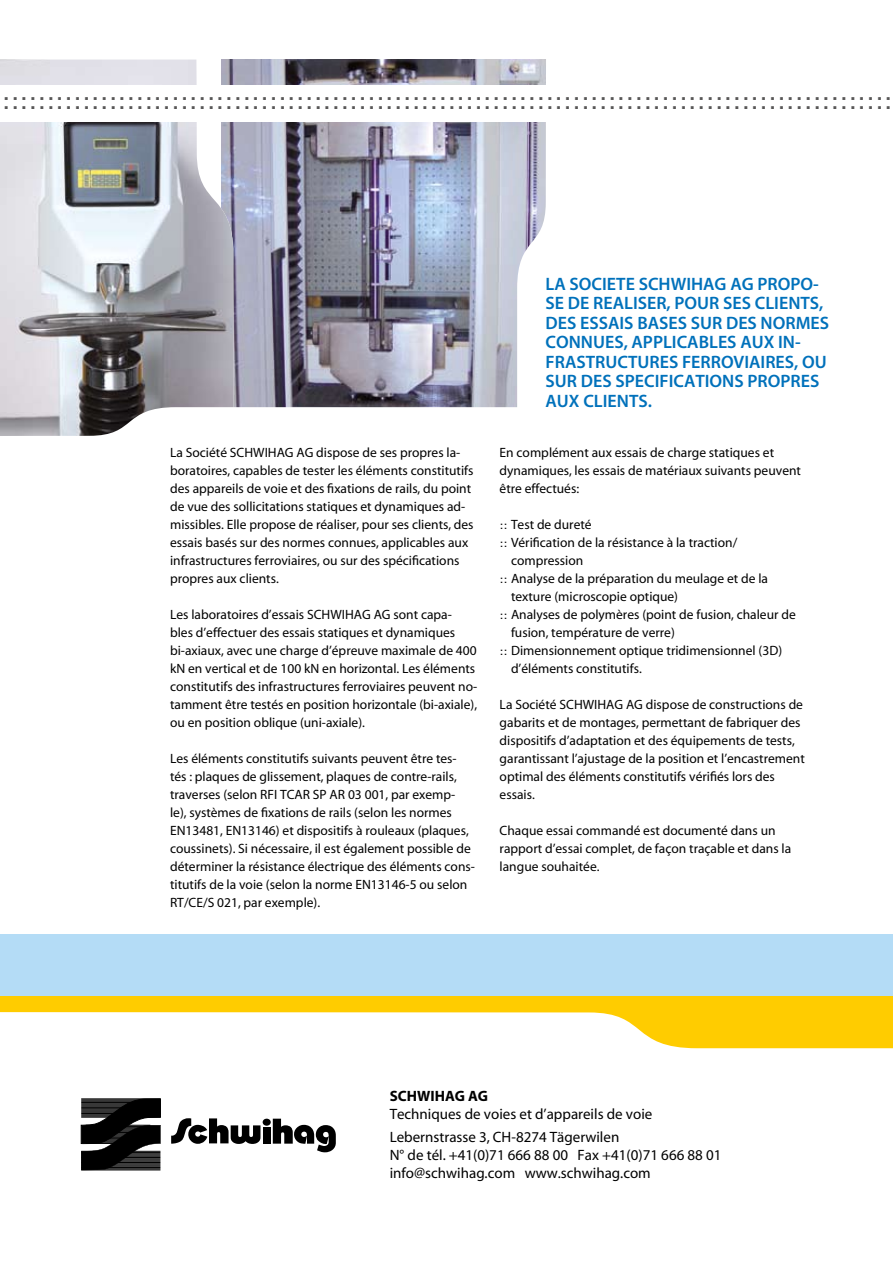
<style>
.page{position:relative;width:893px;height:1263px;background:#fff}
.page>*{position:absolute;margin:0;border:0;box-sizing:border-box;transform-origin:0 0}
.t1{font:30px "DIN";color:#575656}
.t2{font:600 18px/19.5px "Myriad XEO";color:#0071bb}
.t3{font:15px/22.2px "Myriad XEO";color:#000}
.t4{font:700 15px "Myriad XEO";color:#000}
.t5{font:13.5px/18px "Myriad XEO";color:#000}
.s1{font-family:"DIN"}
</style>
<div class="page">
<img style="left:0;top:59px;width:546px;height:377px">
<svg style="left:0;top:995px;width:893px;height:53px"></svg>
<hr style="left:81px;top:1170px;width:79px;height:1px;background:#000">
<svg style="left:81px;top:1098px;width:80px;height:72px;background:#292929"></svg>
<svg style="left:171px;top:1118px;width:165px;height:34px"></svg>
<div style="left:0;top:934px;width:893px;height:61px;background:#b4dcf6"></div>
<div style="left:0;top:85px;width:893px;height:36px;background:#fff"></div>
<h1 class="t1" style="left:1px;top:80px;width:893px">::::::::::::::::::::::::::::::::::::::::::::::::::::::::::::::::::::::::::::::::::::::::::::::::::::</h1>
<p class="t5" style="left:170px;top:444px;width:305px">La Société Schwihag AG dispose de ses propres la&shy;boratoires, capables de tester les éléments constitutifs des appareils de voie et des fixations de rails, du point de vue des sollicitations statiques et dynamiques ad&shy;missibles. Elle propose de réaliser, pour ses clients, des essais basés sur des normes connues, applicables aux infrastructures ferroviaires, ou sur des spécifications propres aux clients.</p>
<p class="t5" style="left:170px;top:606px;width:309px">Les laboratoires d’essais SCHWI HAG AG sont capa&shy;bles d’effectuer des essais statiques et dynamiques bi-axiaux, avec une charge d’épreuve maximale de 400 kN en vertical et de 100 kN en horizontal. Les éléments constitutifs des infrastructures ferroviaires peuvent no&shy;tamment être testés en position horizontale (bi-axiale), ou en position oblique (uni-axiale).</p>
<p class="t5" style="left:170px;top:750px;width:306px">Les éléments constitutifs suivants peuvent être tes&shy;tés : plaques de glissement, plaques de contre-rails, traverses (selon RFI TCAR SP AR 03 001, par exemp&shy;le), systèmes de fixations de rails (selon les normes EN13481, EN13146) et dispositifs à rouleaux (plaques, coussinets). Si nécessaire, il est également possible de déterminer la résistance électrique des éléments cons&shy;titutifs de la voie (selon la norme EN13146-5 ou selon RT/CE/S 021, par exemple).</p>
<h2 class="t2" style="left:546px;top:275px;width:285px">LA SOCIETE SCHWIHAG AG PROPO-<br>SE DE REALISER, POUR SES CLIENTS,<br>DES ESSAIS BASES SUR DES NORMES<br>CONNUES, APPLICABLES AUX IN-<br>FRASTRUCTURES FERROVIAIRES, OU<br>SUR DES SPECIFICATIONS PROPRES<br>AUX CLIENTS.</h2>
<p class="t5" style="left:500px;top:444px;width:303px">En complément aux essais de charge statiques et dynamiques, les essais de matériaux suivants peuvent être effectués:</p>
<p class="t5" style="left:500px;top:516px;width:94px"><span class="s1">::</span> Test de dureté</p>
<p class="t5" style="left:500px;top:534px;width:239px"><span class="s1">::</span> Vérification de la résistance à la traction/</p>
<p class="t5" style="left:511px;top:552px;width:74px">compression</p>
<p class="t5" style="left:500px;top:570px;width:270px"><span class="s1">::</span> Analyse de la préparation du meulage et de la</p>
<p class="t5" style="left:511px;top:588px;width:169px">texture (microscopie optique)</p>
<p class="t5" style="left:500px;top:606px;width:298px"><span class="s1">::</span> Analyses de polymères (point de fusion, chaleur de</p>
<p class="t5" style="left:511px;top:624px;width:165px">fusion, température de verre)</p>
<p class="t5" style="left:500px;top:642px;width:284px"><span class="s1">::</span> Dimensionnement optique tridimensionnel (3D)</p>
<p class="t5" style="left:511px;top:660px;width:132px">d’éléments constitutifs.</p>
<p class="t5" style="left:500px;top:696px;width:307px">La Société SCHWI HAG AG dispose de constructions de gabarits et de montages, permettant de fabriquer des dispositifs d’adaptation et des équipements de tests, garantissant l’ajustage de la position et l’encastrement optimal des éléments constitutifs vérifiés lors des essais.</p>
<p class="t5" style="left:500px;top:822px;width:293px">Chaque essai commandé est documenté dans un rapport d’essai complet, de façon traçable et dans la langue souhaitée.</p>
<p class="t4" style="left:390px;top:1089px;width:89px">SCHWIHAG AG</p>
<p class="t3" style="left:390px;top:1104px;width:264px">Techniques de voies et d’appareils de voie<br>Lebernstrasse 3, CH-8274 Tägerwilen</p>
<p class="t3" style="left:390px;top:1146px;width:333px;line-height:18px">N° de tél. +41(0)71 666 88 00 Fax +41(0)71 666 88 01 info@schwihag.com www.schwihag.com</p>
</div>
